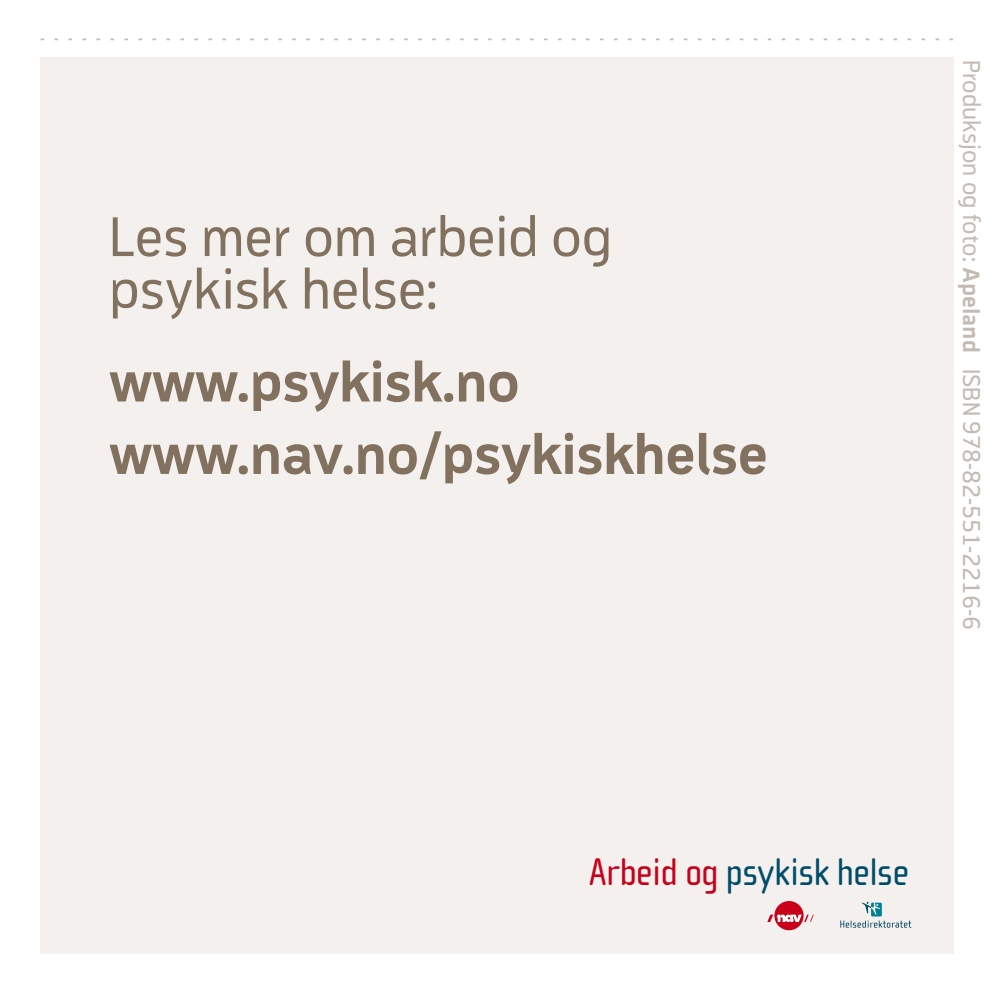
<style>
.page{position:relative;width:993px;height:993px;background:#fff}
.page>*{position:absolute;margin:0;border:0;box-sizing:border-box;transform-origin:0 0}
.t1{font:700 56px/72.5px "Modus";color:#81715e}
.t2{font:56px/52.5px "Modus";color:#81715e}
.t3{font:39.55px "Cholla Sans";letter-spacing:-.02em;color:#004d6a}
.t4{font:24.5px "Modus";color:#c3bbb2}
.s1{font-family:"Klavika";font-weight:500}
.s2{color:#c90019}
</style>
<div class="page">
<div style="left:40px;top:57px;width:912px;height:895px;background:#f4f0ee"></div>
<svg style="left:41px;top:38px;width:911px;height:2px"></svg>
<div style="left:774px;top:900px;width:29px;height:29px;background:#c90019;border-radius:50%"></div>
<svg style="left:767px;top:914px;width:46px;height:7px"></svg>
<svg style="left:840px;top:901px;width:71px;height:26px"></svg>
<h1 class="t2" style="left:109px;top:210px;width:504px">Les mer om arbeid og psykisk helse:</h1>
<h1 class="t1" style="left:109px;top:346px;width:660px">www.psykisk.no www.nav.no/psykiskhelse</h1>
<p class="t4" style="left:985px;top:60px;width:571px;rotate:90deg">Produksjon og foto: <span class="s1">Apeland</span> ISBN 978-82-551-2216-6</p>
<h2 class="t3" style="left:588px;top:849px;width:322px"><span class="s2">Arbeid og</span> psykisk helse</h2>
</div>
